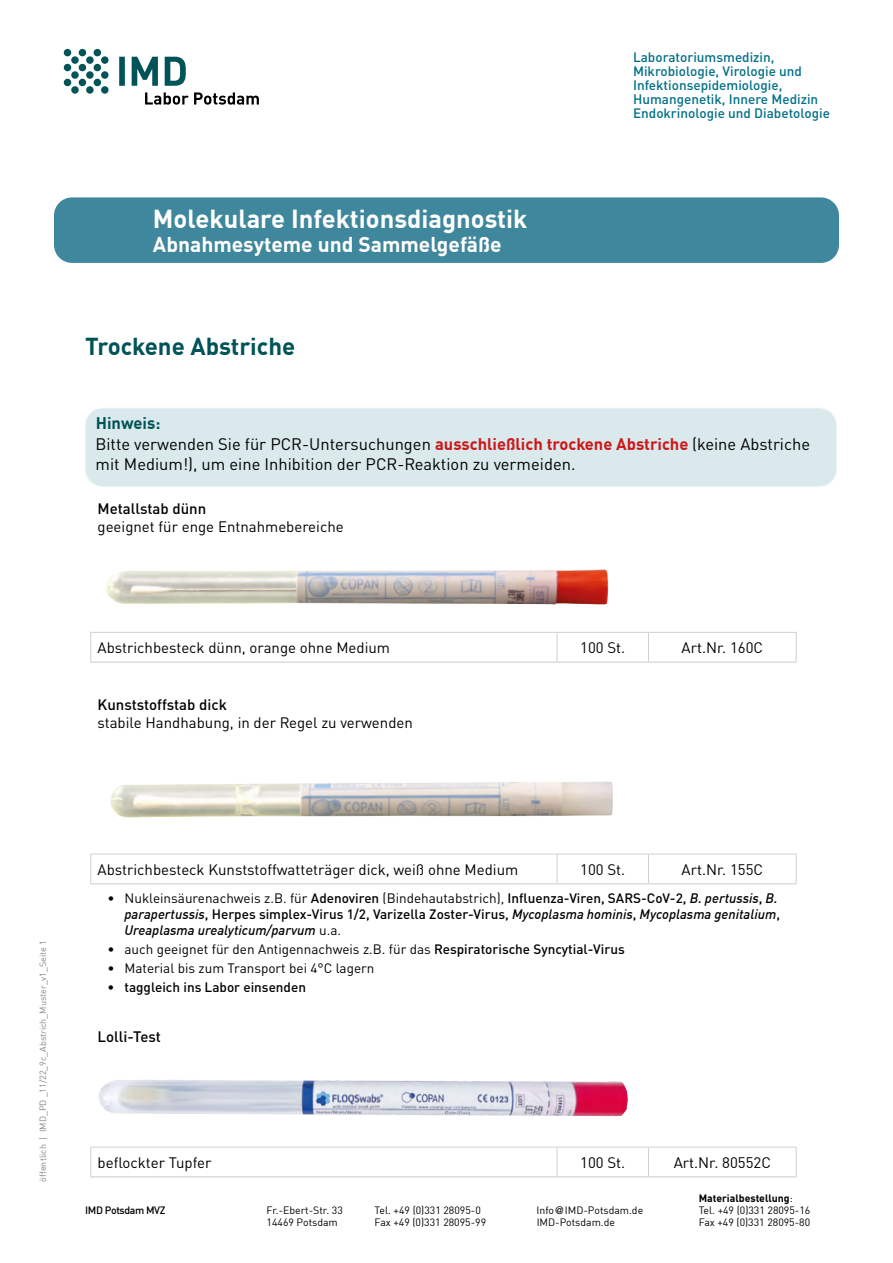
<style>
.page{position:relative;width:893px;height:1263px;background:#fff}
.page>*{position:absolute;margin:0;border:0;box-sizing:border-box;transform-origin:0 0}
.t1{font:700 25.5px "DIN Offc";color:#fff}
.t2{font:700 24px "DIN Offc";color:#005357}
.t3{font:700 21px "DIN Offc";color:#fff}
.t4{font:16.5px/19.8px "DIN Pro";color:#000}
.t5{font:700 16.5px "DIN Offc";color:#005357}
.t6{font:15px "DIN Pro";color:#000}
.t7{font:15px "DIN Offc";color:#000}
.t8{font:500 15px "DIN Pro";color:#000}
.t9{font:13.5px "DIN Pro";color:#000}
.t10{font:italic 500 13.5px/16.2px "DIN Offc";color:#000}
.t11{font:500 13.5px/14px "DIN Pro";color:#007086}
.t12{font:500 13.5px "DIN Pro";color:#000}
.t13{font:10.5px "DIN Offc";color:#000}
.t14{font:700 10.5px "DIN Offc";color:#000}
.t15{font:500 10.5px "DIN Offc";letter-spacing:-.035em;color:#000}
.t16{font:9px "DIN Offc";color:#878787}
.s1{font-family:"DIN Offc";font-weight:700;color:#cd1719}
.s2{font-weight:500}
.s3{font-family:"DIN Offc";font-weight:500;font-style:italic}
.s4{font-family:"DIN Pro";font-style:normal}
.s5{font-family:"DIN Pro";font-weight:400;font-style:normal}
.s6{font-weight:400}
.s7{font-family:"Helvetica"}
</style>
<div class="page">
<div style="left:54px;top:197px;width:785px;height:66px;background:#3f879c;border-radius:18px"></div>
<svg style="left:119px;top:57px;width:67px;height:29px"></svg>
<svg style="left:145px;top:92px;width:114px;height:13px"></svg>
<svg style="left:64px;top:49px;width:45px;height:45px"></svg>
<div style="left:85px;top:408px;width:752px;height:79px;background:#d9e9ec;border-radius:18px"></div>
<div style="left:84px;top:407px;width:754px;height:81px;border:2px solid #e8eef2;border-radius:18px"></div>
<hr style="left:90px;top:632px;width:467px;height:1px;background:#d0d0d0">
<svg style="left:90px;top:633px;width:1px;height:28px"></svg>
<hr style="left:557px;top:632px;width:91px;height:1px;background:#d0d0d0">
<svg style="left:557px;top:633px;width:1px;height:28px"></svg>
<hr style="left:648px;top:632px;width:149px;height:1px;background:#d0d0d0">
<svg style="left:648px;top:633px;width:1px;height:28px"></svg>
<hr style="left:90px;top:854px;width:467px;height:1px;background:#d0d0d0">
<svg style="left:90px;top:854px;width:1px;height:29px"></svg>
<hr style="left:557px;top:854px;width:91px;height:1px;background:#d0d0d0">
<svg style="left:557px;top:854px;width:1px;height:29px"></svg>
<hr style="left:648px;top:854px;width:149px;height:1px;background:#d0d0d0">
<svg style="left:648px;top:855px;width:1px;height:28px"></svg>
<hr style="left:90px;top:1147px;width:467px;height:1px;background:#d0d0d0">
<svg style="left:90px;top:1147px;width:1px;height:29px"></svg>
<hr style="left:557px;top:1147px;width:91px;height:1px;background:#d0d0d0">
<svg style="left:557px;top:1147px;width:1px;height:29px"></svg>
<hr style="left:648px;top:1147px;width:149px;height:1px;background:#d0d0d0">
<svg style="left:648px;top:1148px;width:1px;height:28px"></svg>
<svg style="left:796px;top:633px;width:1px;height:28px"></svg>
<svg style="left:796px;top:854px;width:1px;height:29px"></svg>
<svg style="left:796px;top:1147px;width:1px;height:29px"></svg>
<hr style="left:90px;top:661px;width:467px;height:2px;background:#d0d0d0">
<hr style="left:90px;top:883px;width:467px;height:1px;background:#d0d0d0">
<hr style="left:90px;top:1176px;width:467px;height:1px;background:#d0d0d0">
<hr style="left:557px;top:661px;width:91px;height:2px;background:#d0d0d0">
<hr style="left:648px;top:661px;width:149px;height:2px;background:#d0d0d0">
<hr style="left:557px;top:883px;width:91px;height:1px;background:#d0d0d0">
<hr style="left:648px;top:883px;width:149px;height:1px;background:#d0d0d0">
<hr style="left:557px;top:1176px;width:91px;height:1px;background:#d0d0d0">
<hr style="left:648px;top:1176px;width:149px;height:1px;background:#d0d0d0">
<img style="left:106px;top:569px;width:502px;height:36px">
<img style="left:110px;top:781px;width:503px;height:37px">
<img style="left:98px;top:1080px;width:389px;height:36px">
<h1 class="t1" style="left:153px;top:203px;width:376px">Molekulare Infektionsdiagnostik</h1>
<h3 class="t3" style="left:153px;top:231px;width:350px">Abnahmesyteme und Sammelgefäße</h3>
<h2 class="t2" style="left:85px;top:331px;width:212px">Trockene Abstriche</h2>
<p class="t11" style="left:633px;top:49px;width:198px">Laboratoriumsmedizin,<br>Mikrobiologie, Virologie und<br>Infektionsepidemiologie,<br>Humangenetik, Innere Medizin<br>Endokrinologie und Diabetologie</p>
<p class="t5" style="left:96px;top:413px;width:66px">Hinweis:</p>
<p class="t4" style="left:95px;top:433px;width:716px">Bitte verwenden Sie für PCR-Untersuchungen <span class="s1">ausschließlich trockene Abstriche</span> (keine Abstriche mit Medium!), um eine Inhibition der PCR-Reaktion zu vermeiden.</p>
<p class="t8" style="left:98px;top:496px;width:110px">Metallstab dünn</p>
<p class="t6" style="left:98px;top:515px;width:248px">geeignet für enge Entnahmebereiche</p>
<p class="t6" style="left:98px;top:636px;width:294px">Abstrichbesteck dünn, orange ohne Medium</p>
<p class="t7" style="left:580px;top:638px;width:47px">100 St.</p>
<p class="t7" style="left:682px;top:638px;width:83px">Art.Nr. 160C</p>
<p class="t8" style="left:98px;top:692px;width:131px">Kunststoffstab dick</p>
<p class="t6" style="left:98px;top:711px;width:317px">stabile Handhabung, in der Regel zu verwenden</p>
<p class="t16" style="left:37px;top:1181px;width:243px;rotate:-90deg">öffentlich | IMD_PD _11/22_9c_Abstrich_Muster_v1_Seite 1</p>
<p class="t6" style="left:98px;top:857px;width:422px">Abstrichbesteck Kunststoffwatteträger dick, weiß ohne Medium</p>
<p class="t7" style="left:580px;top:860px;width:47px">100 St.</p>
<p class="t7" style="left:682px;top:860px;width:83px">Art.Nr. 155C</p>
<p class="t9" style="left:108px;top:887px;width:672px">• Nukleinsäurenachweis z.B. für <span class="s2">Adenoviren</span> (Bindehautabstrich), <span class="s2">Influenza-Viren, SARS-CoV-2,</span> <span class="s3">B. pertussis</span><span class="s2">,</span> <span class="s3">B.</span></p>
<p class="t10" style="left:125px;top:905px;width:657px">parapertussis<span class="s4">, Herpes simplex-Virus 1/2, Varizella Zoster-Virus,</span> Mycoplasma hominis<span class="s4">,</span> Mycoplasma genitalium<span class="s4">,<br></span>Ureaplasma urealyticum/parvum <span class="s5">u.a.</span></p>
<p class="t9" style="left:108px;top:938px;width:519px">• auch geeignet für den Antigennachweis z.B. für das <span class="s2">Respiratorische Syncytial-Virus</span></p>
<p class="t9" style="left:108px;top:957px;width:268px">• Material bis zum Transport bei 4°C lagern</p>
<p class="t12" style="left:108px;top:976px;width:200px">• taggleich ins Labor einsenden</p>
<p class="t8" style="left:98px;top:1024px;width:65px">Lolli-Test</p>
<p class="t6" style="left:98px;top:1150px;width:116px">beflockter Tupfer</p>
<p class="t7" style="left:580px;top:1153px;width:47px">100 St.</p>
<p class="t7" style="left:674px;top:1153px;width:99px">Art.Nr. 80552C</p>
<p class="t15" style="left:85px;top:1204px;width:82px">IMD Potsdam MVZ</p>
<p class="t14" style="left:699px;top:1191px;width:96px">Materialbestellung<span class="s6">:</span></p>
<p class="t13" style="left:267px;top:1203px;width:78px">Fr.-Ebert-Str. 33</p>
<p class="t13" style="left:375px;top:1203px;width:108px">Tel. +49 (0)331 28095-0</p>
<p class="t13" style="left:537px;top:1203px;width:108px">Info<span class="s7">@</span>IMD-Potsdam.de</p>
<p class="t13" style="left:699px;top:1203px;width:113px">Tel. +49 (0)331 28095-16</p>
<p class="t13" style="left:267px;top:1215px;width:73px">14469 Potsdam</p>
<p class="t13" style="left:375px;top:1215px;width:113px">Fax +49 (0)331 28095-99</p>
<p class="t13" style="left:537px;top:1215px;width:80px">IMD-Potsdam.de</p>
<p class="t13" style="left:699px;top:1215px;width:113px">Fax +49 (0)331 28095-80</p>
</div>
